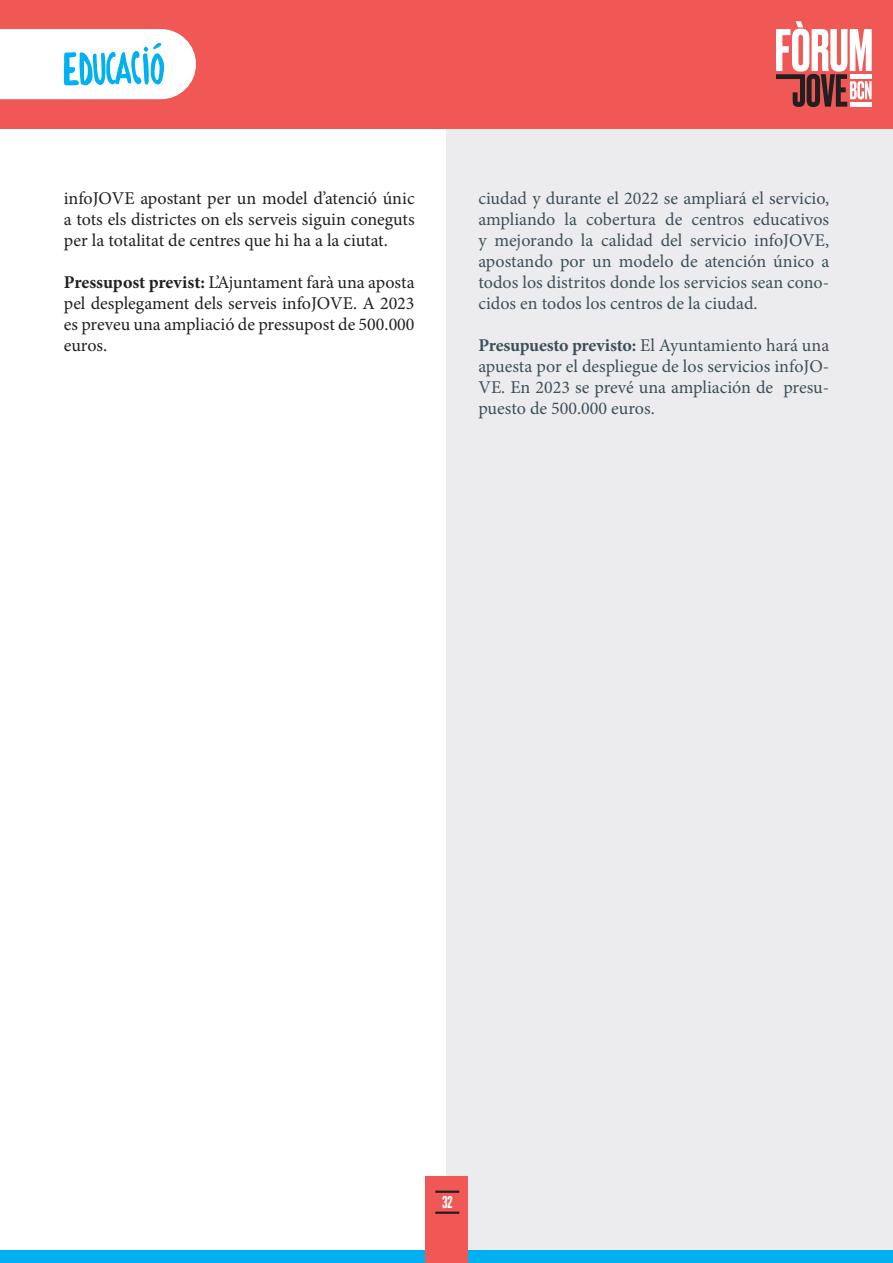
<style>
.page{position:relative;width:893px;height:1263px;background:#fff}
.page>*{position:absolute;margin:0;border:0;box-sizing:border-box;transform-origin:0 0}
.Text_Base__Castellà{font:18px/21px "Minion Pro";color:#3d4f59;text-align:justify}
.Text_Base__Català{font:18px/21px "Minion Pro";color:#231f20;text-align:justify}
.t1{font:15px "My Font";color:#fff}
.s1{font-weight:700}
</style>
<div class="page">
<div style="left:446px;top:0;width:447px;height:1263px;background:#ececee"></div>
<div style="left:0;top:0;width:893px;height:128px;background:#f05855"></div>
<div style="left:0;top:1250px;width:893px;height:13px;background:#00b0f0"></div>
<svg style="left:776px;top:21px;width:96px;height:86px"></svg>
<div style="left:850px;top:102px;width:21px;height:5px;background:#fff"></div>
<div style="left:850px;top:74px;width:21px;height:5px;background:#fff"></div>
<svg style="left:0;top:29px;width:196px;height:70px;background:#ddeef6"></svg>
<div style="left:425px;top:1176px;width:43px;height:87px;background:#f05855"></div>
<hr style="left:435px;top:1211px;width:24px;height:3px;background:#231f20">
<hr style="left:435px;top:1190px;width:24px;height:3px;background:#231f20">
<p class="Text_Base__Català" style="left:64px;top:188px;width:352px">infoJOVE apostant per un model d’atenció únic a tots els districtes on els serveis siguin coneguts per la totalitat de centres que hi ha a la ciutat.</p>
<p class="Text_Base__Català" style="left:64px;top:272px;width:352px"><span class="s1">Pressupost previst:</span> L’Ajuntament farà una aposta pel desplegament dels serveis infoJOVE. A 2023 es preveu una ampliació de pressupost de 500.000 euros.</p>
<p class="Text_Base__Castellà" style="left:478px;top:188px;width:352px">ciudad y durante el 2022 se ampliará el servicio, ampliando la cobertura de centros educativos y mejorando la calidad del servicio infoJOVE, apostando por un modelo de atención único a todos los distritos donde los servicios sean cono&shy;cidos en todos los centros de la ciudad.</p>
<p class="Text_Base__Castellà" style="left:478px;top:335px;width:352px"><span class="s1">Presupuesto previsto:</span> El Ayuntamiento hará una apuesta por el despliegue de los servicios infoJO-VE. En 2023 se prevé una ampliación de presu&shy;puesto de 500.000 euros.</p>
<p class="t1" style="left:442px;top:1193px;width:12px">32</p>
</div>
